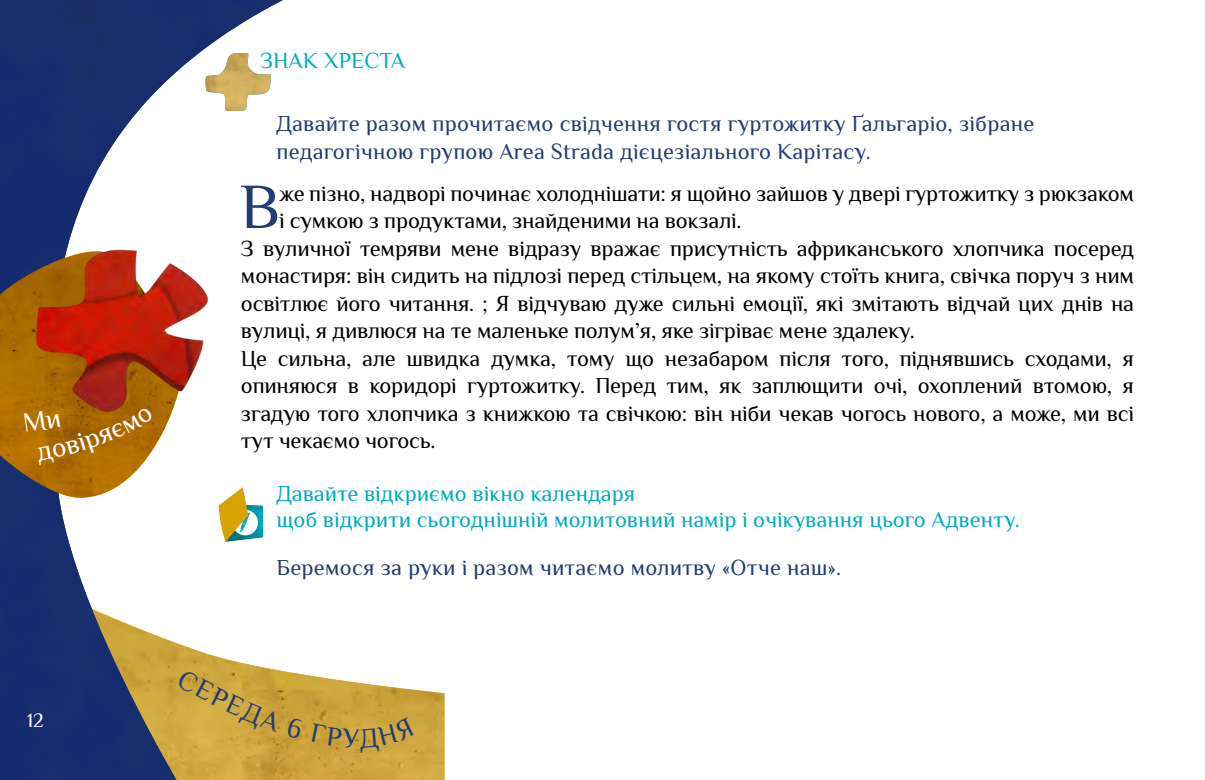
<style>
.page{position:relative;width:1205px;height:780px;background:#fff}
.page>*{position:absolute;margin:0;border:0;box-sizing:border-box;transform-origin:0 0}
.t1{font:64.25px "Philosopher";color:#233d74}
.t2{font:22.5px "Philosopher";letter-spacing:-.01em;color:#000}
.t3{font:22.5px/27.5px "Philosopher";letter-spacing:.01em;color:#233d74}
.t4{font:22.5px/25px "Philosopher";color:#00acc0}
.t5{font:20px "Philosopher";color:#fff}
</style>
<div class="page">
<svg style="left:283px;top:674px;width:162px;height:106px;background:#d2ae54"></svg>
<img style="left:0;top:0;width:283px;height:780px">
<img style="left:0;top:415px;width:181px;height:83px">
<img style="left:0;top:207px;width:238px;height:208px">
<div style="left:198px;top:486px;width:87px;height:58px;background:#fff"></div>
<svg style="left:219px;top:487px;width:44px;height:55px"></svg>
<svg style="left:176px;top:668px;width:128px;height:71px;background:#cea740"></svg>
<div style="left:310px;top:717px;width:105px;height:35px;background:#cda53f"></div>
<svg style="left:24px;top:406px;width:130px;height:59px;background:#ac6a03"></svg>
<p class="t5" style="left:27px;top:707px;width:18px">12</p>
<p class="t4" style="left:260px;top:48px;width:146px">ЗНАК ХРЕСТА</p>
<p class="t3" style="left:276px;top:110px;width:759px">Давайте разом прочитаємо свідчення гостя гуртожитку Ґальгаріо, зібране педагогічною групою Area Strada дієцезіального Карітасу.</p>
<h1 class="t1" style="left:240px;top:165px;width:41px">В</h1>
<p class="t2" style="left:279px;top:178px;width:856px">же пізно, надворі починає холоднішати: я щойно зайшов у двері гуртожитку з рюкзаком</p>
<p class="t2" style="left:279px;top:206px;width:464px">і сумкою з продуктами, знайденими на вокзалі.</p>
<p class="t2" style="left:241px;top:233px;width:894px">З вуличної темряви мене відразу вражає присутність африканського хлопчика посеред</p>
<p class="t2" style="left:241px;top:261px;width:894px">монастиря: він сидить на підлозі перед стільцем, на якому стоїть книга, свічка поруч з ним</p>
<p class="t2" style="left:241px;top:288px;width:894px">освітлює його читання. ; Я відчуваю дуже сильні емоції, які змітають відчай цих днів на</p>
<p class="t2" style="left:241px;top:316px;width:675px">вулиці, я дивлюся на те маленьке полум’я, яке зігріває мене здалеку.</p>
<p class="t2" style="left:241px;top:343px;width:894px">Це сильна, але швидка думка, тому що незабаром після того, піднявшись сходами, я</p>
<p class="t2" style="left:241px;top:371px;width:894px">опиняюся в коридорі гуртожитку. Перед тим, як заплющити очі, охоплений втомою, я</p>
<p class="t2" style="left:241px;top:398px;width:894px">згадую того хлопчика з книжкою та свічкою: він ніби чекав чогось нового, а може, ми всі</p>
<p class="t2" style="left:241px;top:426px;width:196px">тут чекаємо чогось.</p>
<p class="t4" style="left:276px;top:481px;width:745px">Давайте відкриємо вікно календаря<br>щоб відкрити сьогоднішній молитовний намір і очікування цього Адвенту.</p>
<p class="t3" style="left:276px;top:554px;width:566px">Беремося за руки і разом читаємо молитву «Отче наш».</p>
</div>
